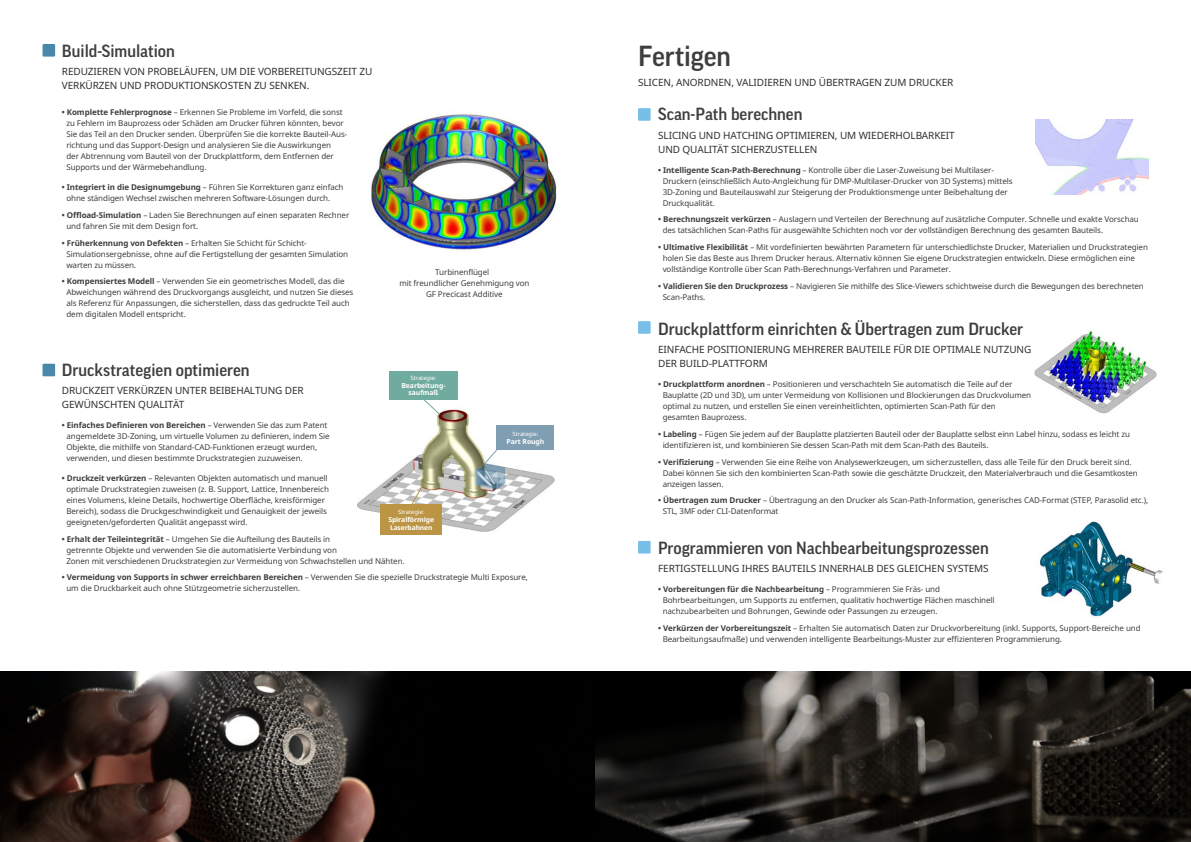
<style>
.page{position:relative;width:1191px;height:842px;background:#fff}
.page>*{position:absolute;margin:0;border:0;box-sizing:border-box;transform-origin:0 0}
.t1{font:500 28px "Good Pro";letter-spacing:-.01em;color:#3e3e3f}
.t2{font:500 17px "Good Pro";color:#3e3e3f}
.t3{font:10px/14px "Noto Sans";letter-spacing:-.01em;color:#2f3033}
.t4{font:8px/11px "Noto Sans";letter-spacing:-.01em;color:#3e3e3f}
.t5{font:700 6.8px/7.3px "Noto Sans";letter-spacing:-.01em;color:#fff;text-align:center}
.t6{font:700 6.6px "Noto Sans";letter-spacing:-.01em;color:#fff}
.t7{font:5.9px "Noto Sans";letter-spacing:-.01em;color:#fff}
.s1{font-weight:700}
</style>
<div class="page">
<img style="left:0;top:672px;width:1191px;height:170px">
<img style="left:370px;top:114px;width:187px;height:136px">
<div style="left:43px;top:44px;width:12px;height:13px;background:#4987ab"></div>
<img style="left:357px;top:409px;width:198px;height:123px">
<div style="left:389px;top:371px;width:69px;height:29px;background:#6fab9e"></div>
<div style="left:380px;top:504px;width:62px;height:31px;background:#bc9544"></div>
<div style="left:497px;top:425px;width:57px;height:25px;background:#7f9eb2"></div>
<svg style="left:410px;top:485px;width:13px;height:19px"></svg>
<svg style="left:484px;top:448px;width:14px;height:16px"></svg>
<svg style="left:421px;top:400px;width:19px;height:15px"></svg>
<div style="left:43px;top:364px;width:12px;height:12px;background:#4987ab"></div>
<img style="left:1035px;top:120px;width:113px;height:74px">
<div style="left:638px;top:108px;width:12px;height:13px;background:#77bee9"></div>
<img style="left:1034px;top:330px;width:123px;height:83px">
<div style="left:638px;top:321px;width:12px;height:13px;background:#77bee9"></div>
<img style="left:1038px;top:521px;width:125px;height:96px">
<div style="left:638px;top:541px;width:12px;height:12px;background:#77bee9"></div>
<p class="t2" style="left:62px;top:41px;width:115px">Build-Simulation</p>
<p class="t3" style="left:62px;top:64px;width:312px">REDUZIEREN VON PROBELÄUFEN, UM DIE VORBEREITUNGSZEIT ZU<br>VERKÜRZEN UND PRODUKTIONSKOSTEN ZU SENKEN.</p>
<p class="t4" style="left:66px;top:107px;width:282px;text-indent:-5px"><span class="s1">• Komplette Fehlerprognose</span> – Erkennen Sie Probleme im Vorfeld, die sonst zu Fehlern im Bauprozess oder Schäden am Drucker führen könnten, bevor Sie das Teil an den Drucker senden. Überprüfen Sie die korrekte Bauteil-Aus&shy;richtung und das Support-Design und analysieren Sie die Auswirkungen<br>der Abtrennung vom Bauteil von der Druckplattform, dem Entfernen der Supports und der Wärmebehandlung.</p>
<p class="t4" style="left:66px;top:182px;width:278px;text-indent:-5px"><span class="s1">• Integriert in die Designumgebung</span> – Führen Sie Korrekturen ganz einfach ohne ständigen Wechsel zwischen mehreren Software-Lösungen durch.</p>
<p class="t4" style="left:66px;top:209px;width:284px;text-indent:-4px"><span class="s1">• Offload-Simulation</span> – Laden Sie Berechnungen auf einen separaten Rechner und fahren Sie mit dem Design fort.</p>
<p class="t4" style="left:66px;top:237px;width:283px;text-indent:-4px"><span class="s1">• Früherkennung von Defekten</span> – Erhalten Sie Schicht für Schicht-<br>Simulationsergebnisse, ohne auf die Fertigstellung der gesamten Simulation warten zu müssen.</p>
<p class="t4" style="left:66px;top:276px;width:288px;text-indent:-4px"><span class="s1">• Kompensiertes Modell</span> – Verwenden Sie ein geometrisches Modell, das die Abweichungen während des Druckvorgangs ausgleicht, und nutzen Sie dieses als Referenz für Anpassungen, die sicherstellen, dass das gedruckte Teil auch dem digitalen Modell entspricht.</p>
<p class="t4" style="left:399px;top:267px;width:132px;text-align:center">Turbinenflügel<br>mit freundlicher Genehmigung von<br>GF Precicast Additive</p>
<p class="t2" style="left:62px;top:360px;width:189px">Druckstrategien optimieren</p>
<p class="t3" style="left:62px;top:383px;width:243px">DRUCKZEIT VERKÜRZEN UNTER BEIBEHALTUNG DER<br>GEWÜNSCHTEN QUALITÄT</p>
<p class="t4" style="left:66px;top:420px;width:265px;text-indent:-4px"><span class="s1">• Einfaches Definieren von Bereichen</span> – Verwenden Sie das zum Patent angemeldete 3D-Zoning, um virtuelle Volumen zu definieren, indem Sie Objekte, die mithilfe von Standard-CAD-Funktionen erzeugt wurden, verwenden, und diesen bestimmte Druckstrategien zuzuweisen.</p>
<p class="t4" style="left:66px;top:472px;width:264px;text-indent:-4px"><span class="s1">• Druckzeit verkürzen</span> – Relevanten Objekten automatisch und manuell optimale Druckstrategien zuweisen (z. B. Support, Lattice, Innenbereich eines Volumens, kleine Details, hochwertige Oberfläche, kreisförmiger Bereich), sodass die Druckgeschwindigkeit und Genauigkeit der jeweils geeigneten/geforderten Qualität angepasst wird.</p>
<p class="t4" style="left:66px;top:533px;width:340px;text-indent:-5px"><span class="s1">• Erhalt der Teileintegrität</span> – Umgehen Sie die Aufteilung des Bauteils in<br>getrennte Objekte und verwenden Sie die automatisierte Verbindung von<br>Zonen mit verschiedenen Druckstrategien zur Vermeidung von Schwachstellen und Nähten.</p>
<p class="t4" style="left:66px;top:572px;width:463px;text-indent:-4px"><span class="s1">• Vermeidung von Supports in schwer erreichbaren Bereichen</span> – Verwenden Sie die spezielle Druckstrategie Multi Exposure, um die Druckbarkeit auch ohne Stützgeometrie sicherzustellen.</p>
<p class="t7" style="left:410px;top:374px;width:27px">Strategie:</p>
<p class="t5" style="left:401px;top:381px;width:46px">Bearbeitung&shy;saufmaß</p>
<p class="t7" style="left:512px;top:430px;width:27px">Strategie:</p>
<p class="t5" style="left:506px;top:438px;width:39px">Part Rough</p>
<p class="t7" style="left:398px;top:507px;width:27px">Strategie:</p>
<p class="t5" style="left:388px;top:515px;width:47px">Spiralförmige</p>
<p class="t6" style="left:390px;top:523px;width:44px">Laserbahnen</p>
<p class="t1" style="left:638px;top:40px;width:94px">Fertigen</p>
<p class="t3" style="left:638px;top:75px;width:317px">SLICEN, ANORDNEN, VALIDIEREN UND ÜBERTRAGEN ZUM DRUCKER</p>
<p class="t2" style="left:658px;top:105px;width:146px">Scan-Path berechnen</p>
<p class="t3" style="left:658px;top:128px;width:298px">SLICING UND HATCHING OPTIMIEREN, UM WIEDERHOLBARKEIT<br>UND QUALITÄT SICHERZUSTELLEN</p>
<p class="t4" style="left:662px;top:164px;width:351px;text-indent:-4px"><span class="s1">• Intelligente Scan-Path-Berechnung</span> – Kontrolle über die Laser-Zuweisung bei Multilaser-Druckern (einschließlich Auto-Angleichung für DMP-Multilaser-Drucker von 3D Systems) mittels 3D-Zoning und Bauteilauswahl zur Steigerung der Produktionsmenge unter Beibehaltung der Druckqualität.</p>
<p class="t4" style="left:662px;top:214px;width:478px;text-indent:-4px"><span class="s1">• Berechnungszeit verkürzen</span> – Auslagern und Verteilen der Berechnung auf zusätzliche Computer. Schnelle und exakte Vorschau des tatsächlichen Scan-Paths für ausgewählte Schichten noch vor der vollständigen Berechnung des gesamten Bauteils.</p>
<p class="t4" style="left:662px;top:242px;width:487px;text-indent:-4px"><span class="s1">• Ultimative Flexibilität</span> – Mit vordefinierten bewährten Parametern für unterschiedlichste Drucker, Materialien und Druckstrategien holen Sie das Beste aus Ihrem Drucker heraus. Alternativ können Sie eigene Druckstrategien entwickeln. Diese ermöglichen eine vollständige Kontrolle über Scan Path-Berechnungs-Verfahren und Parameter.</p>
<p class="t4" style="left:662px;top:280px;width:483px;text-indent:-4px"><span class="s1">• Validieren Sie den Druckprozess</span> – Navigieren Sie mithilfe des Slice-Viewers schichtweise durch die Bewegungen des berechneten<br>Scan-Paths.</p>
<p class="t2" style="left:658px;top:319px;width:367px">Druckplattform einrichten &amp; Übertragen zum Drucker</p>
<p class="t3" style="left:658px;top:342px;width:375px">EINFACHE POSITIONIERUNG MEHRERER BAUTEILE FÜR DIE OPTIMALE NUTZUNG<br>DER BUILD-PLATTFORM</p>
<p class="t4" style="left:662px;top:379px;width:370px;text-indent:-4px"><span class="s1">• Druckplattform anordnen</span> – Positionieren und verschachteln Sie automatisch die Teile auf der Bauplatte (2D und 3D), um unter Vermeidung von Kollisionen und Blockierungen das Druckvolumen optimal zu nutzen, und erstellen Sie einen vereinheitlichten, optimierten Scan-Path für den gesamten Bauprozess.</p>
<p class="t4" style="left:662px;top:428px;width:469px;text-indent:-4px"><span class="s1">• Labeling</span> – Fügen Sie jedem auf der Bauplatte platzierten Bauteil oder der Bauplatte selbst einn Label hinzu, sodass es leicht zu identifizieren ist, und kombinieren Sie dessen Scan-Path mit dem Scan-Path des Bauteils.</p>
<p class="t4" style="left:662px;top:456px;width:477px;text-indent:-5px"><span class="s1">• Verifizierung</span> – Verwenden Sie eine Reihe von Analysewerkzeugen, um sicherzustellen, dass alle Teile für den Druck bereit sind.<br>Dabei können Sie sich den kombinierten Scan-Path sowie die geschätzte Druckzeit, den Materialverbrauch und die Gesamtkosten anzeigen lassen.</p>
<p class="t4" style="left:662px;top:495px;width:487px;text-indent:-5px"><span class="s1">• Übertragen zum Drucker</span> – Übertragung an den Drucker als Scan-Path-Information, generisches CAD-Format (STEP, Parasolid etc.),<br>STL, 3MF oder CLI-Datenformat</p>
<p class="t2" style="left:658px;top:538px;width:332px">Programmieren von Nachbearbeitungsprozessen</p>
<p class="t3" style="left:658px;top:561px;width:332px">FERTIGSTELLUNG IHRES BAUTEILS INNERHALB DES GLEICHEN SYSTEMS</p>
<p class="t4" style="left:662px;top:584px;width:333px;text-indent:-4px"><span class="s1">• Vorbereitungen für die Nachbearbeitung</span> – Programmieren Sie Fräs- und<br>Bohrbearbeitungen, um Supports zu entfernen, qualitativ hochwertige Flächen maschinell nachzubearbeiten und Bohrungen, Gewinde oder Passungen zu erzeugen.</p>
<p class="t4" style="left:662px;top:622px;width:479px;text-indent:-5px"><span class="s1">• Verkürzen der Vorbereitungszeit</span> – Erhalten Sie automatisch Daten zur Druckvorbereitung (inkl. Supports, Support-Bereiche und<br>Bearbeitungsaufmaße) und verwenden intelligente Bearbeitungs-Muster zur effizienteren Programmierung.</p>
</div>
